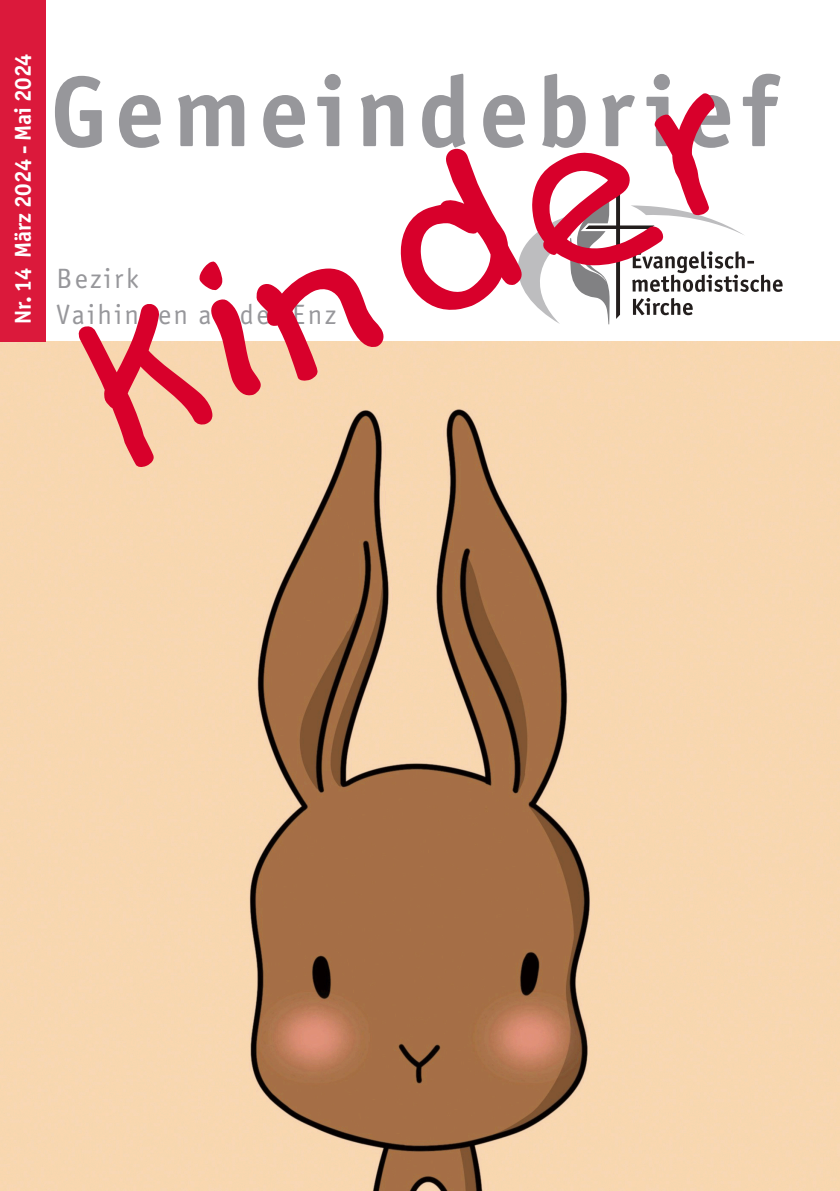
<style>
.page{position:relative;width:840px;height:1191px;background:#fff}
.page>*{position:absolute;margin:0;border:0;box-sizing:border-box;transform-origin:0 0}
.t1{font:190px "Kids Plain";color:#d8002b}
.t2{font:700 100px "Officina Sans ITC Std";letter-spacing:.09em;color:#97979b}
.t3{font:28px "Officina Sans ITC Std";letter-spacing:.09em;color:#97979b}
.t4{font:700 23px "Officina Sans ITC Std";color:#fff}
</style>
<div class="page">
<img style="left:0;top:341px;width:839px;height:850px">
<div style="left:0;top:0;width:45px;height:341px;background:#db193b"></div>
<svg style="left:518px;top:183px;width:264px;height:141px"></svg>
<p class="t4" style="left:14px;top:324px;width:272px;rotate:-90deg">Nr. 14 März 2024 - Mai 2024</p>
<p class="t2" style="left:51px;top:74px;width:727px">Gemeindebrief</p>
<p class="t1" style="left:58px;top:315px;width:693px;rotate:-23deg">Kinder</p>
<p class="t3" style="left:57px;top:268px;width:83px">Bezirk</p>
<p class="t3" style="left:57px;top:304px;width:281px">Vaihingen an der Enz</p>
</div>
